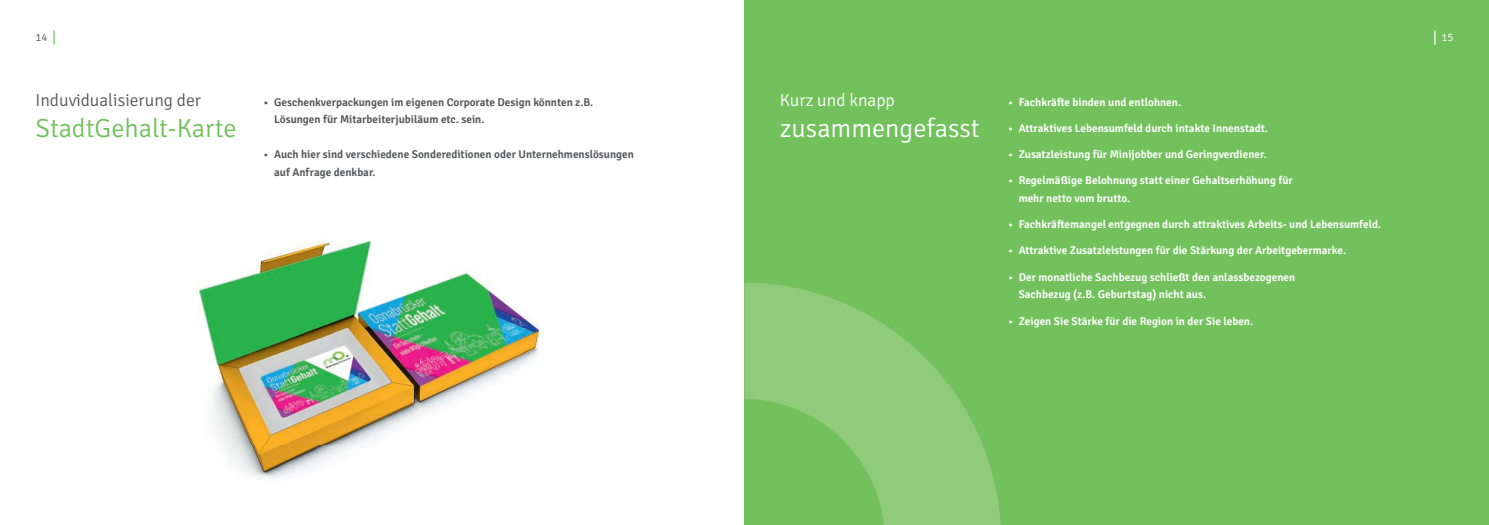
<style>
.page{position:relative;width:1489px;height:525px;background:#fff}
.page>*{position:absolute;margin:0;border:0;box-sizing:border-box;transform-origin:0 0}
.t1{font:300 26.25px "Signika";color:#72c15c}
.t2{font:300 26.25px "Signika";color:#fff}
.t3{font:300 17.5px "Signika";color:#57585a}
.t4{font:300 17.5px "Signika";color:#fff}
.t5{font:600 11.25px/17.5px "Signika";color:#fff}
.t6{font:600 11.25px/17.5px "Signika";color:#57585a}
.t7{font:300 11.25px "Signika";color:#57585a}
.t8{font:300 11.25px "Signika";color:#fff}
</style>
<div class="page">
<svg style="left:53px;top:30px;width:2px;height:15px"></svg>
<div style="left:744px;top:0;width:744px;height:524px;background:#72c15c"></div>
<img style="left:198px;top:240px;width:342px;height:239px">
<svg style="left:1434px;top:30px;width:1px;height:15px"></svg>
<svg style="left:744px;top:282px;width:256px;height:242px;fill:#8fcb7b"></svg>
<p class="t7" style="left:35px;top:29px;width:14px">14</p>
<h2 class="t3" style="left:35px;top:87px;width:167px">Induvidualisierung der</h2>
<h1 class="t1" style="left:35px;top:109px;width:203px">StadtGehalt-Karte</h1>
<p class="t6" style="left:274px;top:92px;width:321px;text-indent:-11px">• Geschenkverpackungen im eigenen Corporate Design könnten z.B.<br>Lösungen für Mitarbeiterjubiläum etc. sein.</p>
<p class="t6" style="left:274px;top:145px;width:361px;text-indent:-11px">• Auch hier sind verschiedene Sondereditionen oder Unternehmenslösungen auf Anfrage denkbar.</p>
<h2 class="t4" style="left:780px;top:87px;width:116px">Kurz und knapp</h2>
<h1 class="t2" style="left:780px;top:109px;width:201px">zusammengefasst</h1>
<p class="t5" style="left:1007px;top:92px;width:175px">• Fachkräfte binden und entlohnen.</p>
<p class="t5" style="left:1007px;top:118px;width:261px">• Attraktives Lebensumfeld durch intakte Innenstadt.</p>
<p class="t5" style="left:1007px;top:145px;width:260px">• Zusatzleistung für Minijobber und Geringverdiener.</p>
<p class="t5" style="left:1018px;top:171px;width:276px;text-indent:-11px">• Regelmäßige Belohnung statt einer Gehaltserhöhung für mehr netto vom brutto.</p>
<p class="t5" style="left:1007px;top:215px;width:374px">• Fachkräftemangel entgegnen durch attraktives Arbeits- und Lebensumfeld.</p>
<p class="t5" style="left:1007px;top:241px;width:339px">• Attraktive Zusatzleistungen für die Stärkung der Arbeitgebermarke.</p>
<p class="t5" style="left:1018px;top:267px;width:278px;text-indent:-11px">• Der monatliche Sachbezug schließt den anlassbezogenen<br>Sachbezug (z.B. Geburtstag) nicht aus.</p>
<p class="t5" style="left:1007px;top:311px;width:247px">• Zeigen Sie Stärke für die Region in der Sie leben.</p>
<p class="t8" style="left:1441px;top:29px;width:14px">15</p>
</div>
